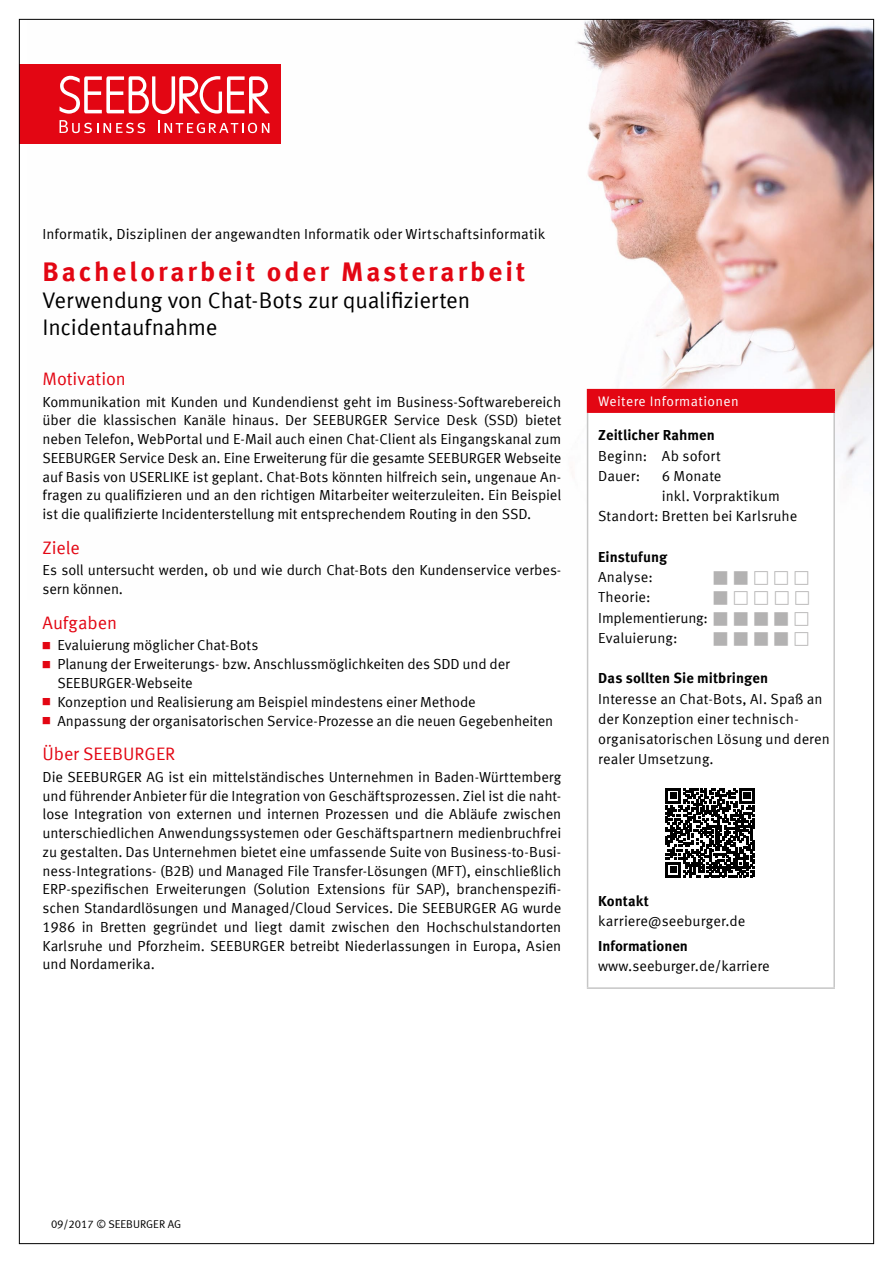
<style>
.page{position:relative;width:893px;height:1263px;background:#fff}
.page>*{position:absolute;margin:0;border:0;box-sizing:border-box;transform-origin:0 0}
.t1{font:700 27px "Meta Offc Pro";letter-spacing:.11em;color:#e30613}
.t2{font:22.5px/27px "Meta Offc Pro Norm";letter-spacing:-.01em;color:#000}
.t3{font:18px "Meta Offc Pro Norm";letter-spacing:-.005em;color:#e30613}
.t4{font:14.55px/18.8px "Meta Offc Pro Norm";letter-spacing:-.005em;color:#000}
.t5{font:700 14.55px "Meta Offc Pro";color:#000}
.t6{font:13.8px "Meta Offc Pro Norm";letter-spacing:.03em;color:#fff}
.t7{font:11.25px "Meta Normal LF";color:#000}
.s1{font-family:"Meta Bold Italic Expert";font-size:9.75px;color:#e30613}
</style>
<div class="page">
<img style="left:576px;top:21px;width:296px;height:579px">
<div style="left:19px;top:64px;width:262px;height:80px;background:#e30613"></div>
<svg style="left:60px;top:76px;width:210px;height:38px"></svg>
<svg style="left:158px;top:120px;width:111px;height:13px"></svg>
<svg style="left:60px;top:120px;width:85px;height:13px"></svg>
<div style="left:588px;top:390px;width:246px;height:22px;background:#e30613"></div>
<div style="left:588px;top:412px;width:246px;height:576px;background:#fff"></div>
<svg style="left:587px;top:390px;width:1px;height:21px"></svg>
<hr style="left:587px;top:389px;width:248px;height:1px;background:#e30613">
<hr style="left:833px;top:390px;width:2px;height:21px;background:#e30613">
<hr style="left:587px;top:411px;width:248px;height:2px;background:#e30613">
<hr style="left:587px;top:413px;width:1px;height:574px;background:#c6c6c6">
<hr style="left:833px;top:413px;width:2px;height:574px;background:#c6c6c6">
<hr style="left:587px;top:987px;width:248px;height:2px;background:#c6c6c6">
<svg style="left:666px;top:788px;width:89px;height:89px"></svg>
<p class="t4" style="left:43px;top:224px;width:504px">Informatik, Disziplinen der angewandten Informatik oder Wirtschaftsinformatik</p>
<h1 class="t1" style="left:43px;top:251px;width:484px">Bachelorarbeit oder Masterarbeit</h1>
<h2 class="t2" style="left:43px;top:286px;width:429px">Verwendung von Chat-Bots zur qualifizierten<br>Incidentaufnahme</h2>
<p class="t3" style="left:43px;top:365px;width:85px">Motivation</p>
<p class="t4" style="left:43px;top:391px;width:520px;text-align:justify">Kommunikation mit Kunden und Kundendienst geht im Business-Softwarebereich über die klassischen Kanäle hinaus. Der SEEBURGER Service Desk (SSD) bietet neben Telefon, WebPortal und E-Mail auch einen Chat-Client als Eingangskanal zum SEEBURGER Service Desk an. Eine Erweiterung für die gesamte SEEBURGER Webseite auf Basis von USERLIKE ist geplant. Chat-Bots könnten hilfreich sein, ungenaue An&shy;fragen zu qualifizieren und an den richtigen Mitarbeiter weiterzuleiten. Ein Beispiel ist die qualifizierte Incidenterstellung mit entsprechendem Routing in den SSD.</p>
<p class="t3" style="left:43px;top:534px;width:39px">Ziele</p>
<p class="t4" style="left:43px;top:560px;width:520px">Es soll untersucht werden, ob und wie durch Chat-Bots den Kundenservice verbes&shy;sern können.</p>
<p class="t3" style="left:43px;top:609px;width:76px">Aufgaben</p>
<p class="t4" style="left:43px;top:635px;width:217px"><span class="s1">Z</span> Evaluierung möglicher Chat-Bots</p>
<p class="t4" style="left:43px;top:654px;width:469px"><span class="s1">Z</span> Planung der Erweiterungs- bzw. Anschlussmöglichkeiten des SDD und der</p>
<p class="t4" style="left:57px;top:673px;width:137px">SEEBURGER-Webseite</p>
<p class="t4" style="left:43px;top:691px;width:435px"><span class="s1">Z</span> Konzeption und Realisierung am Beispiel mindestens einer Methode</p>
<p class="t4" style="left:43px;top:710px;width:512px"><span class="s1">Z</span> Anpassung der organisatorischen Service-Prozesse an die neuen Gegebenheiten</p>
<p class="t3" style="left:43px;top:740px;width:134px">Über SEEBURGER</p>
<p class="t4" style="left:43px;top:766px;width:520px;text-align:justify">Die SEEBURGER AG ist ein mittelständisches Unternehmen in Baden-Württemberg und führender Anbieter für die Integration von Geschäftsprozessen. Ziel ist die naht&shy;lose Integration von externen und internen Prozessen und die Abläufe zwischen unterschiedlichen Anwendungssystemen oder Geschäftspartnern medienbruchfrei zu gestalten. Das Unternehmen bietet eine umfassende Suite von Business-to-Busi&shy;ness-Integrations- (B2B) und Managed File Transfer-Lösungen (MFT), einschließlich ERP-spezifischen Erweiterungen (Solution Extensions für SAP), branchenspezifi&shy;schen Standardlösungen und Managed/Cloud Services. Die SEEBURGER AG wurde 1986 in Bretten gegründet und liegt damit zwischen den Hochschulstandorten Karlsruhe und Pforzheim. SEEBURGER betreibt Niederlassungen in Europa, Asien und Nordamerika.</p>
<p class="t6" style="left:598px;top:391px;width:142px">Weitere Informationen</p>
<p class="t5" style="left:598px;top:424px;width:118px">Zeitlicher Rahmen</p>
<p class="t4" style="left:598px;top:444px;width:124px;line-height:20.2px">Beginn: Ab sofort<br>Dauer:</p>
<p class="t4" style="left:662px;top:465px;width:61px">6 Monate</p>
<p class="t4" style="left:662px;top:486px;width:119px">inkl. Vorpraktikum</p>
<p class="t4" style="left:598px;top:506px;width:201px">Standort: Bretten bei Karlsruhe</p>
<p class="t5" style="left:598px;top:545px;width:71px">Einstufung</p>
<p class="t4" style="left:598px;top:566px;width:111px;line-height:20.2px">Analyse:<br>Theorie:<br>Implementierung:<br>Evaluierung:</p>
<p class="t5" style="left:598px;top:667px;width:171px">Das sollten Sie mitbringen</p>
<p class="t4" style="left:598px;top:687px;width:233px;line-height:20.2px">Interesse an Chat-Bots, AI. Spaß an der Konzeption einer technisch&shy;organisatorischen Lösung und deren realer Umsetzung.</p>
<p class="t5" style="left:598px;top:890px;width:52px">Kontakt</p>
<p class="t4" style="left:598px;top:911px;width:149px">karriere@seeburger.de</p>
<p class="t5" style="left:598px;top:934px;width:91px">Informationen</p>
<p class="t4" style="left:598px;top:956px;width:173px">www.seeburger.de/karriere</p>
<p class="t7" style="left:51px;top:1218px;width:132px">09/2017 © SEEBURGER AG</p>
</div>
